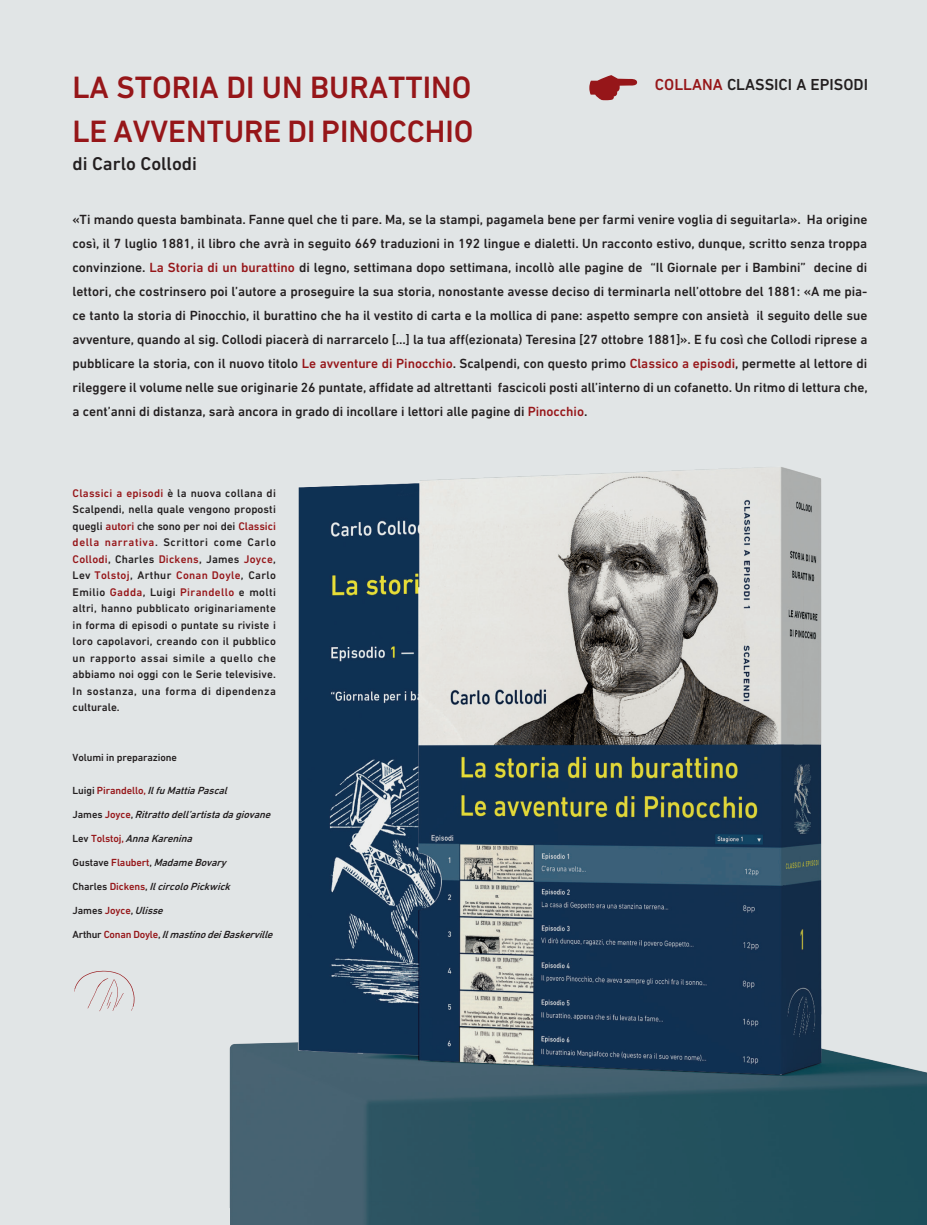
<style>
.page{position:relative;width:927px;height:1225px;background:#e1e5e6}
.page>*{position:absolute;margin:0;border:0;box-sizing:border-box;transform-origin:0 0}
.t1{font:500 31.35px "DIN Next LT Pro";color:#961619}
.t2{font:500 18.9px "DIN Next LT Pro";color:#231f20}
.Normale{font:500 16.2px "DIN Next LT Pro";color:#231f20}
.t3{font:500 13.5px/24px "DIN Next LT Pro";letter-spacing:-.005em;color:#231f20;text-align:justify}
.t4{font:500 11.25px/16.5px "DIN Next LT Pro";letter-spacing:.035em;color:#231f20;text-align:justify}
.t5{font:italic 500 10.5px "DIN Next LT Pro";color:#231f20}
.t6{font:500 10.5px "DIN Next LT Pro";letter-spacing:-.01em;color:#231f20}
.s1{color:#961619}
.s2{font-style:normal}
.s3{font-style:normal;color:#961619}
.s4{font-style:italic}
</style>
<div class="page">
<img style="left:230px;top:467px;width:697px;height:741px">
<svg style="left:74px;top:970px;width:60px;height:41px"></svg>
<img style="left:231px;top:1201px;width:696px;height:24px">
<p class="t1" style="left:73px;top:70px;width:400px">LA STORIA DI UN BURATTINO</p>
<p class="Normale" style="left:655px;top:75px;width:215px"><span class="s1">COLLANA</span> CLASSICI A EPISODI</p>
<p class="t1" style="left:73px;top:113px;width:403px">LE AVVENTURE DI PINOCCHIO</p>
<p class="t2" style="left:73px;top:153px;width:126px">di Carlo Collodi</p>
<p class="t3" style="left:73px;top:207px;width:797px">«Ti mando questa bambinata. Fanne quel che ti pare. Ma, se la stampi, pagamela bene per farmi venire voglia di seguitarla». Ha origine così, il 7 luglio 1881, il libro che avrà in seguito 669 traduzioni in 192 lingue e dialetti. Un racconto estivo, dunque, scritto senza troppa convinzione. <span class="s1">La Storia di un burattino</span> di legno, settimana dopo settimana, incollò alle pagine de “Il Giornale per i Bambini” decine di lettori, che costrinsero poi l’autore a proseguire la sua storia, nonostante avesse deciso di terminarla nell’ottobre del 1881: «A me pia&shy;ce tanto la storia di Pinocchio, il burattino che ha il vestito di carta e la mollica di pane: aspetto sempre con ansietà il seguito delle sue avventure, quando al sig. Collodi piacerà di narrarcelo [...] la tua aff(ezionata) Teresina [27 ottobre 1881]». E fu così che Collodi riprese a pubblicare la storia, con il nuovo titolo <span class="s1">Le avventure di Pinocchio</span>. Scalpendi, con questo primo <span class="s1">Classico a episodi</span>, permette al lettore di rileggere il volume nelle sue originarie 26 puntate, affidate ad altrettanti fascicoli posti all’interno di un cofanetto. Un ritmo di lettura che, a cent’anni di distanza, sarà ancora in grado di incollare i lettori alle pagine di <span class="s1">Pinocchio</span>.</p>
<p class="t4" style="left:73px;top:484px;width:205px"><span class="s1">Classici a episodi</span> è la nuova collana di Scalpendi, nella quale vengono proposti quegli <span class="s1">autori</span> che sono per noi dei <span class="s1">Classici della narrativa</span>. Scrittori come Carlo <span class="s1">Collodi</span>, Charles <span class="s1">Dickens</span>, James <span class="s1">Joyce</span>, Lev <span class="s1">Tolstoj</span>, Arthur <span class="s1">Conan Doyle</span>, Carlo Emilio <span class="s1">Gadda</span>, Luigi <span class="s1">Pirandello</span> e molti altri, hanno pubblicato originariamente in forma di episodi o puntate su riviste i loro capolavori, creando con il pubblico un rapporto assai simile a quello che abbiamo noi oggi con le Serie televisive.<br>In sostanza, una forma di dipendenza culturale.</p>
<p class="t6" style="left:73px;top:751px;width:106px">Volumi in preparazione</p>
<p class="t5" style="left:73px;top:784px;width:159px"><span class="s2">Luigi</span> <span class="s3">Pirandello,</span> IlfuMattiaPascal</p>
<p class="t5" style="left:73px;top:808px;width:203px"><span class="s2">J a m e s</span> <span class="s3">J o y c e</span> <span class="s2">,</span> Ritrattodell’artistadagiovane</p>
<p class="t5" style="left:73px;top:832px;width:124px"><span class="s2">L e v</span> <span class="s3">T o l s t o j ,</span> AnnaKarenina</p>
<p class="t5" style="left:73px;top:856px;width:158px"><span class="s2">Gustave</span> <span class="s3">Flaubert</span><span class="s2">,</span> MadameBovary</p>
<p class="t5" style="left:73px;top:880px;width:162px"><span class="s2">C h a r l e s</span> <span class="s3">D i c k e n s</span> <span class="s2">,</span> IlcircoloPickwick</p>
<p class="t6" style="left:73px;top:904px;width:95px">James <span class="s1">Joyce</span>, <span class="s4">Ulisse</span></p>
<p class="t5" style="left:73px;top:928px;width:205px"><span class="s2">A r t h u r</span> <span class="s3">C o n a n D o y l e</span> <span class="s2">,</span> IlmastinodeiBaskerville</p>
</div>
